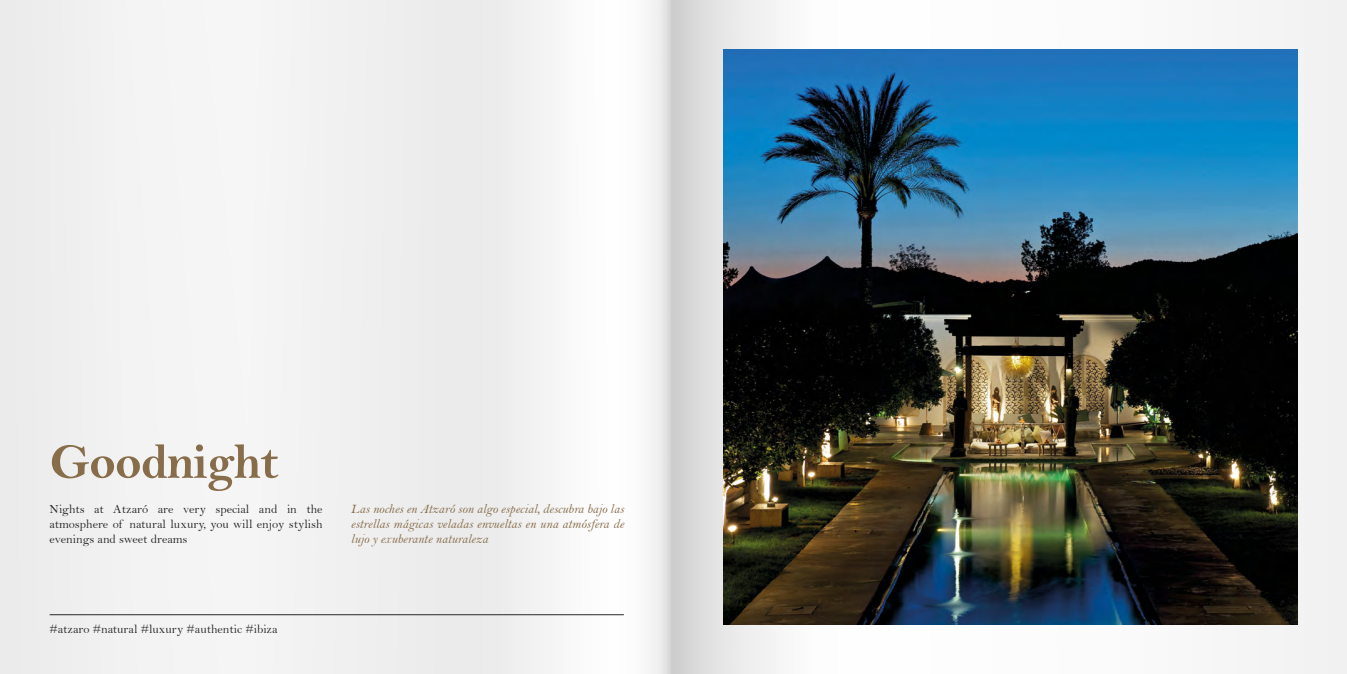
<style>
.page{position:relative;width:1347px;height:674px;background:#fff}
.page>*{position:absolute;margin:0;border:0;box-sizing:border-box;transform-origin:0 0}
.t1{font:50px "Bell MT Bold";letter-spacing:-.025em;color:#886d4b}
.t2{font:13.12px/15.2px "Bell MT Italic";color:#886d4b;text-align:justify}
.t3{font:12.5px/15px "Bell";color:#282827;text-align:justify}
</style>
<div class="page">
<img style="left:0;top:0;width:1346px;height:673px">
<img style="left:723px;top:50px;width:574px;height:574px">
<hr style="left:50px;top:614px;width:574px;height:1px;background:#282827">
<h1 class="t1" style="left:50px;top:432px;width:231px">Goodnight</h1>
<p class="t3" style="left:50px;top:501px;width:274px">Nights at Atzaró are very special and in the atmosphere of natural luxury, you will enjoy stylish evenings and sweet dreams</p>
<p class="t2" style="left:351px;top:500px;width:274px">Las noches en Atzaró son algo especial, descubra bajo las estrellas mágicas veladas envueltas en una atmósfera de lujo y exuberante naturaleza</p>
<p class="t3" style="left:50px;top:620px;width:229px">#atzaro #natural #luxury #authentic #ibiza</p>
</div>
